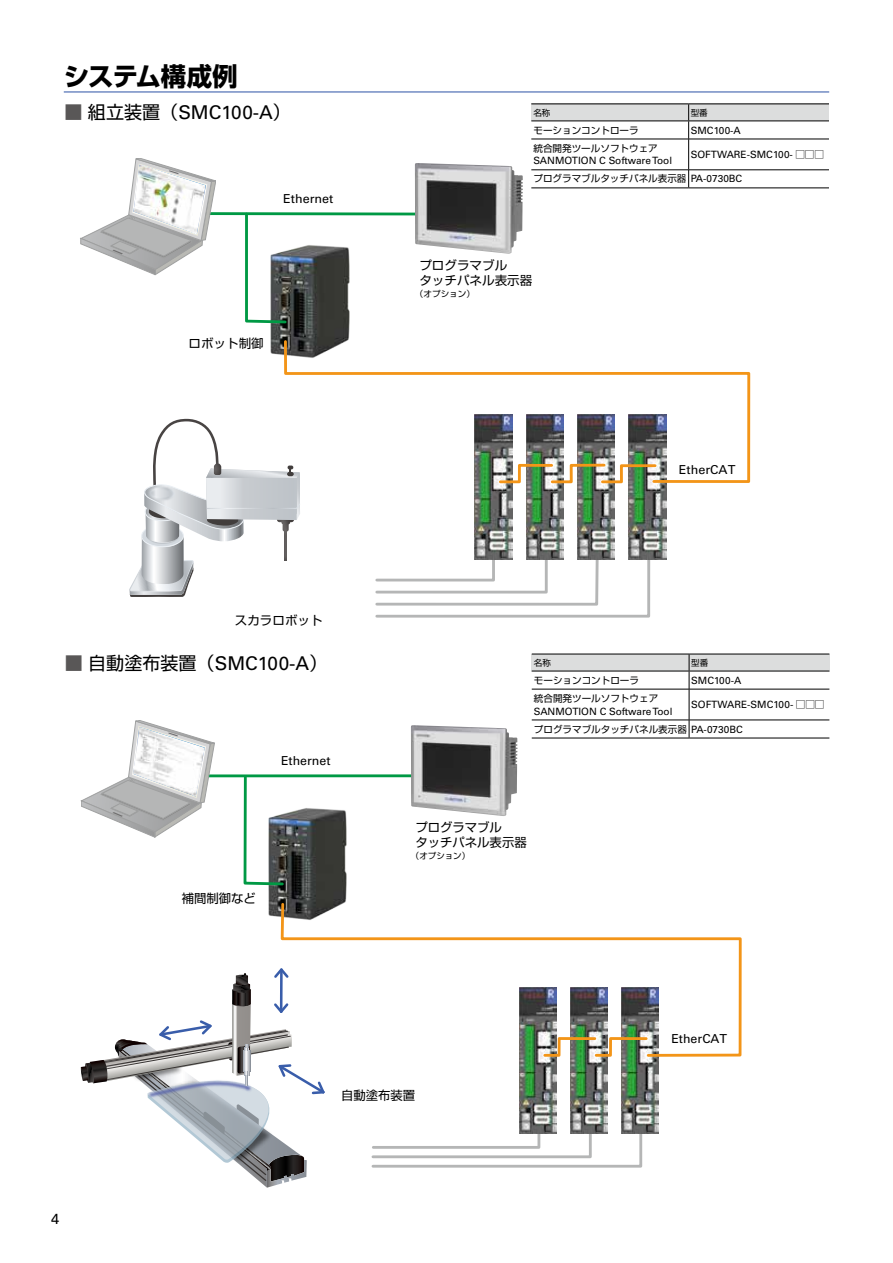
<style>
.page{position:relative;width:893px;height:1263px;background:#fff}
.page>*{position:absolute;margin:0;border:0;box-sizing:border-box;transform-origin:0 0}
.t1{font:700 25.5px "Shin Go Pro";letter-spacing:-.025em;color:#000}
.t2{font:18.9px "Univers LT Std";color:#000}
.t3{font:18px "Shin Go Pro";color:#000}
.t4{font:14.55px "Univers LT Std";color:#000}
.t5{font:12.3px/14.9px "Shin Go Pro";color:#000}
.t6{font:12.3px "Univers LT Std";color:#000}
.t7{font:10.05px "Univers LT Std";color:#000}
.t8{font:9.6px "Shin Go Pro";color:#000}
.t9{font:8.55px "Shin Go Pro";color:#000}
.t10{font:8.4px "Shin Go Pro";color:#000}
.s1{font-family:"Shin Go Pro";font-size:18px;color:#595757}
.s2{font-family:"Shin Go Pro";font-size:18px}
.s3{font-family:"Shin Go Pro";font-size:9.6px}
.s4{font-family:"Univers LT Std";font-size:10.05px}
.s5{color:#595757}
.s6{font-family:"Univers LT Std";font-size:18.9px}
</style>
<div class="page">
<hr style="left:64px;top:91px;width:765px;height:1px;background:#395daa">
<svg style="left:129px;top:418px;width:171px;height:179px"></svg>
<svg style="left:375px;top:552px;width:276px;height:66px"></svg>
<img style="left:475px;top:484px;width:37px;height:76px">
<img style="left:526px;top:485px;width:38px;height:75px">
<img style="left:577px;top:485px;width:38px;height:75px">
<img style="left:629px;top:484px;width:37px;height:76px">
<img style="left:431px;top:163px;width:92px;height:91px">
<img style="left:270px;top:325px;width:80px;height:30px">
<svg style="left:80px;top:158px;width:351px;height:167px"></svg>
<img style="left:134px;top:164px;width:72px;height:71px">
<svg style="left:283px;top:339px;width:468px;height:145px"></svg>
<svg style="left:497px;top:462px;width:161px;height:23px"></svg>
<svg style="left:371px;top:1115px;width:273px;height:53px"></svg>
<img style="left:570px;top:1058px;width:37px;height:75px">
<img style="left:621px;top:1058px;width:37px;height:75px">
<hr style="left:193px;top:774px;width:230px;height:3px;background:#094">
<img style="left:411px;top:725px;width:107px;height:91px">
<img style="left:268px;top:808px;width:79px;height:109px">
<svg style="left:81px;top:720px;width:134px;height:117px"></svg>
<img style="left:133px;top:727px;width:72px;height:70px">
<svg style="left:242px;top:774px;width:43px;height:113px"></svg>
<svg style="left:279px;top:901px;width:463px;height:157px"></svg>
<svg style="left:81px;top:968px;width:244px;height:220px"></svg>
<img style="left:519px;top:987px;width:37px;height:146px">
<svg style="left:542px;top:1036px;width:107px;height:22px"></svg>
<hr style="left:531px;top:103px;width:158px;height:1px;background:#000">
<hr style="left:689px;top:103px;width:140px;height:1px;background:#000">
<svg style="left:531px;top:104px;width:298px;height:84px"></svg>
<hr style="left:532px;top:738px;width:157px;height:1px;background:#000">
<hr style="left:689px;top:738px;width:140px;height:1px;background:#000">
<svg style="left:532px;top:654px;width:297px;height:84px"></svg>
<h1 class="t1" style="left:64px;top:56px;width:176px">システム構成例</h1>
<h2 class="t2" style="left:65px;top:101px;width:228px"><span class="s1">■</span> <span class="s2">組立装置（</span>SMC100-A<span class="s2">）</span></h2>
<p class="t6" style="left:283px;top:191px;width:52px">Ethernet</p>
<p class="t5" style="left:188px;top:334px;width:77px">ロボット制御</p>
<p class="t9" style="left:533px;top:105px;width:19px">名称</p>
<p class="t9" style="left:691px;top:105px;width:19px">型番</p>
<p class="t8" style="left:533px;top:122px;width:107px">モーションコントローラ</p>
<p class="t7" style="left:691px;top:124px;width:52px">SMC100-A</p>
<p class="t8" style="left:533px;top:140px;width:126px">統合開発ツールソフトウェア</p>
<p class="t7" style="left:533px;top:155px;width:140px">SANMOTION C Software Tool</p>
<p class="t7" style="left:691px;top:148px;width:135px">SOFTWARE-SMC100- <span class="s3">□□□</span></p>
<p class="t8" style="left:533px;top:171px;width:210px">プログラマブルタッチパネル表示器 <span class="s4">PA-0730BC</span></p>
<p class="t5" style="left:419px;top:256px;width:114px">プログラマブル<br>タッチパネル表示器</p>
<p class="t10" style="left:415px;top:287px;width:62px">（オプション）</p>
<p class="t6" style="left:679px;top:462px;width:58px">EtherCAT</p>
<p class="t5" style="left:235px;top:611px;width:89px">スカラロボット</p>
<h3 class="t3" style="left:65px;top:648px;width:264px"><span class="s5">■</span> 自動塗布装置（<span class="s6">SMC100-A</span>）</h3>
<p class="t6" style="left:281px;top:753px;width:51px">Ethernet</p>
<p class="t5" style="left:182px;top:889px;width:76px">補間制御など</p>
<p class="t9" style="left:534px;top:655px;width:19px">名称</p>
<p class="t9" style="left:691px;top:655px;width:19px">型番</p>
<p class="t8" style="left:534px;top:672px;width:107px">モーションコントローラ</p>
<p class="t7" style="left:691px;top:674px;width:52px">SMC100-A</p>
<p class="t8" style="left:534px;top:690px;width:126px">統合開発ツールソフトウェア</p>
<p class="t7" style="left:534px;top:705px;width:140px">SANMOTION C Software Tool</p>
<p class="t7" style="left:691px;top:699px;width:135px">SOFTWARE-SMC100- <span class="s3">□□□</span></p>
<p class="t8" style="left:534px;top:721px;width:210px">プログラマブルタッチパネル表示器 <span class="s4">PA-0730BC</span></p>
<p class="t5" style="left:415px;top:818px;width:113px">プログラマブル<br>タッチパネル表示器</p>
<p class="t9" style="left:411px;top:849px;width:61px">（オプション）</p>
<h3 class="t4" style="left:51px;top:1210px;width:10px">4</h3>
<p class="t5" style="left:341px;top:1086px;width:76px">自動塗布装置</p>
<p class="t6" style="left:671px;top:1032px;width:57px">EtherCAT</p>
</div>
